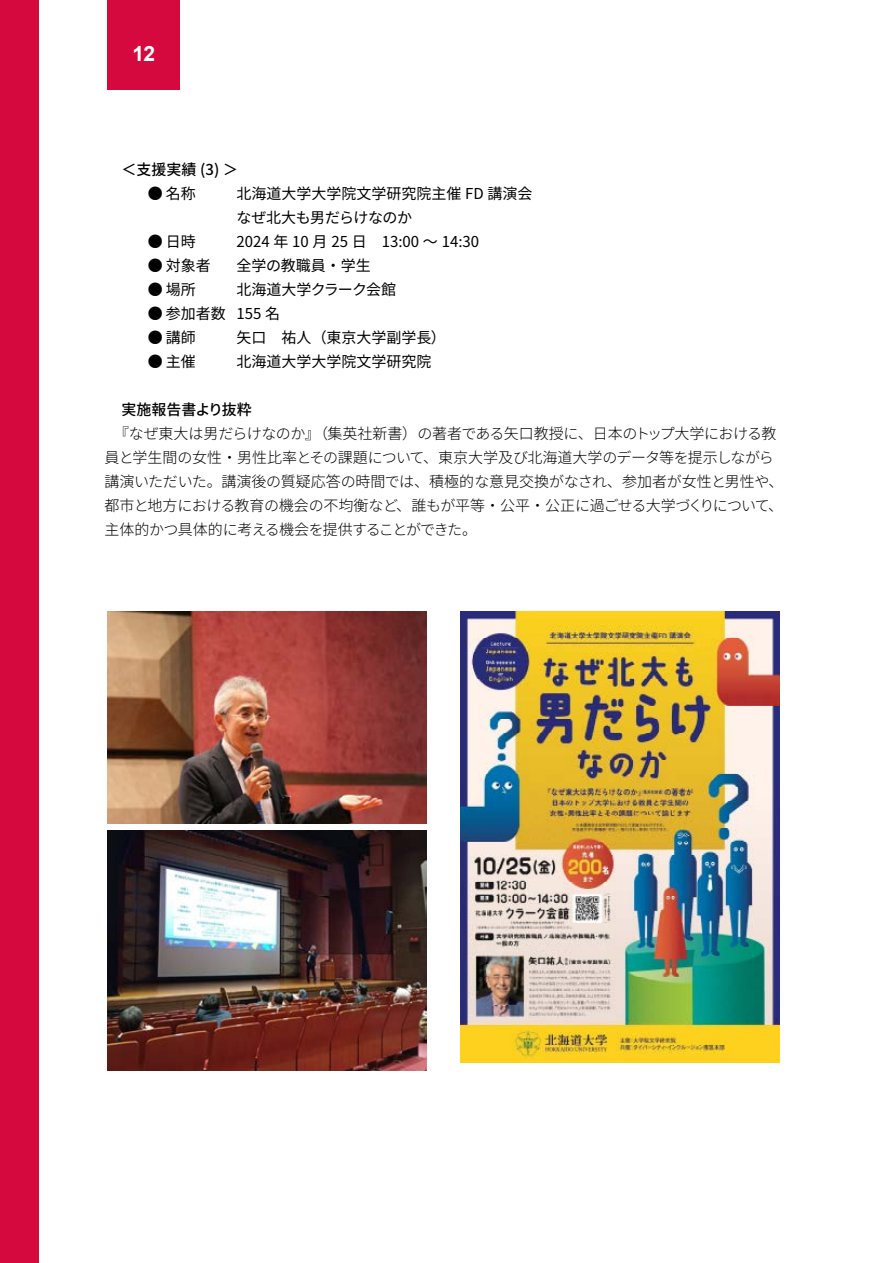
<style>
.page{position:relative;width:893px;height:1263px;background:#fff}
.page>*{position:absolute;margin:0;border:0;box-sizing:border-box;transform-origin:0 0}
.t1{font:700 21px "Arial";color:#fff}
.t2{font:300 15px/24px "Source Han Sans";letter-spacing:-.015em;color:#000}
.t3{font:15px/24px "Source Han Sans";color:#000}
.t4{font:500 15px "Source Han Sans JP";color:#000}
.s1{font-weight:300}
</style>
<div class="page">
<div style="left:107px;top:0;width:73px;height:90px;background:#d6093f"></div>
<div style="left:0;top:0;width:38px;height:1263px;background:#d6093f"></div>
<img style="left:107px;top:830px;width:319px;height:240px">
<img style="left:107px;top:611px;width:319px;height:213px">
<img style="left:460px;top:611px;width:319px;height:452px">
<h1 class="t1" style="left:132px;top:39px;width:24px">12</h1>
<p class="t4" style="left:121px;top:161px;width:118px">＜支援実績 (3) ＞</p>
<p class="t3" style="left:148px;top:182px;width:50px"><span class="s1">●</span>名称</p>
<p class="t3" style="left:236px;top:182px;width:298px">北海道大学大学院文学研究院主催 FD 講演会なぜ北大も男だらけなのか</p>
<p class="t3" style="left:148px;top:230px;width:49px"><span class="s1">●</span>日時</p>
<p class="t3" style="left:236px;top:230px;width:244px">2024 年 10 月 25 日　13:00 ～ 14:30</p>
<p class="t3" style="left:148px;top:254px;width:65px"><span class="s1">●</span> 対象者</p>
<p class="t3" style="left:236px;top:254px;width:136px">全学の教職員・ 学生</p>
<p class="t3" style="left:148px;top:278px;width:50px"><span class="s1">●</span>場所</p>
<p class="t3" style="left:236px;top:278px;width:161px">北海道大学クラーク会館</p>
<p class="t3" style="left:148px;top:302px;width:134px"><span class="s1">●</span> 参加者数 155 名</p>
<p class="t3" style="left:148px;top:326px;width:50px"><span class="s1">●</span>講師</p>
<p class="t3" style="left:236px;top:326px;width:211px">矢口　祐人（東京大学副学長）</p>
<p class="t3" style="left:148px;top:350px;width:50px"><span class="s1">●</span>主催</p>
<p class="t3" style="left:236px;top:350px;width:196px">北海道大学大学院文学研究院</p>
<p class="t4" style="left:121px;top:401px;width:132px">実施報告書より抜粋</p>
<p class="t2" style="left:104px;top:422px;width:680px;text-indent:10px">『なぜ東大は男だらけなのか』（集英社新書）の著者である矢口教授に、日本のトップ大学における教員と学生間の女性・男性比率とその課題について、東京大学及び北海道大学のデータ等を提示しながら講演いただいた。講演後の質疑応答の時間では、積極的な意見交換がなされ、参加者が女性と男性や、都市と地方における教育の機会の不均衡など、誰もが平等・公平・公正に過ごせる大学づくりについて、主体的かつ具体的に考える機会を提供することができた。</p>
</div>
